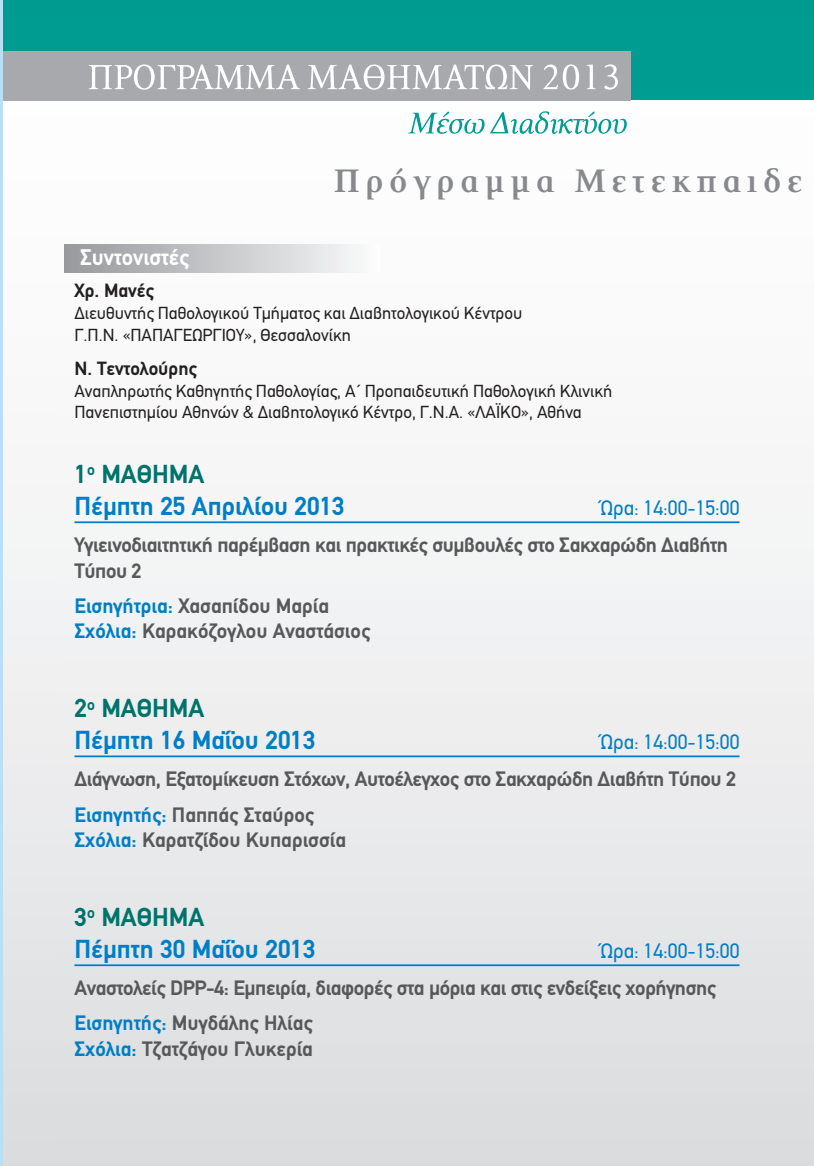
<style>
.page{position:relative;width:814px;height:1166px;background:#fff}
.page>*{position:absolute;margin:0;border:0;box-sizing:border-box;transform-origin:0 0}
.t1{font:700 36.75px "PF Press";letter-spacing:.15em;color:#87898c}
.t2{font:700 26.25px/31.5px "PF Din Text";color:#007ec5}
.t3{font:700 22.75px "PF Din Text";color:#fff}
.t4{font:700 21px/35.2px "PF Din Text";letter-spacing:-.02em;color:#57585a}
.t5{font:700 21px/25.2px "PF Din Text";color:#57585a}
.t6{font:21px "PF Din Text";color:#007ec5}
.t7{font:700 19.25px "PF Din Text";color:#231f20}
.t8{font:17.5px/22.4px "PF Din Text";color:#231f20}
.s1{color:#00736a}
.s2{color:#007ec5}
</style>
<div class="page">
<img style="left:2px;top:0;width:55px;height:1166px">
<img style="left:422px;top:111px;width:365px;height:1055px">
<div style="left:3px;top:0;width:811px;height:100px;background:#009c91"></div>
<div style="left:3px;top:51px;width:628px;height:50px;background:#a8a9ad"></div>
<hr style="left:0;top:0;width:2px;height:1166px;background:#badef5">
<img style="left:408px;top:112px;width:41px;height:22px">
<img style="left:448px;top:119px;width:37px;height:15px">
<img style="left:490px;top:112px;width:18px;height:21px">
<img style="left:510px;top:119px;width:24px;height:15px">
<img style="left:534px;top:111px;width:15px;height:23px">
<img style="left:550px;top:119px;width:32px;height:15px">
<img style="left:582px;top:112px;width:15px;height:22px">
<img style="left:598px;top:119px;width:29px;height:15px">
<svg style="left:89px;top:64px;width:211px;height:26px"></svg>
<svg style="left:307px;top:64px;width:226px;height:26px"></svg>
<svg style="left:543px;top:64px;width:36px;height:26px"></svg>
<svg style="left:586px;top:64px;width:9px;height:25px"></svg>
<svg style="left:604px;top:64px;width:14px;height:26px"></svg>
<hr style="left:74px;top:521px;width:665px;height:2px;background:#007ec5">
<hr style="left:74px;top:755px;width:665px;height:2px;background:#007ec5">
<hr style="left:74px;top:964px;width:665px;height:2px;background:#007ec5">
<div style="left:64px;top:244px;width:315px;height:29px;background:linear-gradient(to right,#97989c,#fbfbfc)"></div>
<h1 class="t1" style="left:334px;top:162px;width:470px">Πρόγραμμα Μετεκπαιδε</h1>
<p class="t3" style="left:80px;top:244px;width:111px">Συντονιστές</p>
<p class="t7" style="left:74px;top:279px;width:81px">Χρ. Μανές</p>
<p class="t8" style="left:74px;top:302px;width:449px">Διευθυντής Παθολογικού Τμήματος και Διαβητολογικού Κέντρου<br>Γ.Π.Ν. «ΠΑΠΑΓΕΩΡΓΙΟΥ», Θεσσαλονίκη</p>
<p class="t7" style="left:74px;top:357px;width:124px">Ν. Τεντολούρης</p>
<p class="t8" style="left:74px;top:380px;width:539px;line-height:21px">Αναπληρωτής Καθηγητής Παθολογίας, Α΄ Προπαιδευτική Παθολογική Κλινική<br>Πανεπιστημίου Αθηνών &amp; Διαβητολογικό Κέντρο, Γ.Ν.Α. «ΛΑΪΚΟ», Αθήνα</p>
<p class="t2" style="left:74px;top:458px;width:272px"><span class="s1">1</span><sup>ο</sup> <span class="s1">ΜΑΘΗΜΑ<br></span>Πέμπτη 25 Απριλίου 2013</p>
<p class="t6" style="left:601px;top:495px;width:140px">Ώρα: 14:00-15:00</p>
<p class="t4" style="left:74px;top:532px;width:655px;line-height:25.2px">Υγιεινοδιαιτητική παρέμβαση και πρακτικές συμβουλές στο Σακχαρώδη Διαβήτη<br>Τύπου 2</p>
<p class="t5" style="left:74px;top:593px;width:297px"><span class="s2">Εισηγήτρια:</span> Χασαπίδου Μαρία<br><span class="s2">Σχόλια:</span> Καρακόζογλου Αναστάσιος</p>
<p class="t2" style="left:74px;top:692px;width:243px"><span class="s1">2</span><sup>ο</sup> <span class="s1">ΜΑΘΗΜΑ<br></span>Πέμπτη 16 Mαΐου 2013</p>
<p class="t6" style="left:601px;top:729px;width:140px">Ώρα: 14:00-15:00</p>
<p class="t4" style="left:74px;top:761px;width:663px">Διάγνωση, Εξατομίκευση Στόχων, Αυτοέλεγχος στο Σακχαρώδη Διαβήτη Τύπου 2<br><span class="s2">Εισηγητής:</span> Παππάς Σταύρος</p>
<p class="t5" style="left:74px;top:827px;width:273px"><span class="s2">Σχόλια:</span> Καρατζίδου Κυπαρισσία</p>
<p class="t2" style="left:74px;top:901px;width:243px"><span class="s1">3</span><sup>ο</sup> <span class="s1">ΜΑΘΗΜΑ<br></span>Πέμπτη 30 Mαΐου 2013</p>
<p class="t6" style="left:601px;top:938px;width:140px">Ώρα: 14:00-15:00</p>
<p class="t4" style="left:74px;top:970px;width:643px">Αναστολείς DPP-4: Εμπειρία, διαφορές στα μόρια και στις ενδείξεις χορήγησης<br><span class="s2">Εισηγητής:</span> Μυγδάλης Ηλίας</p>
<p class="t5" style="left:74px;top:1036px;width:240px"><span class="s2">Σχόλια:</span> Τζατζάγου Γλυκερία</p>
</div>
